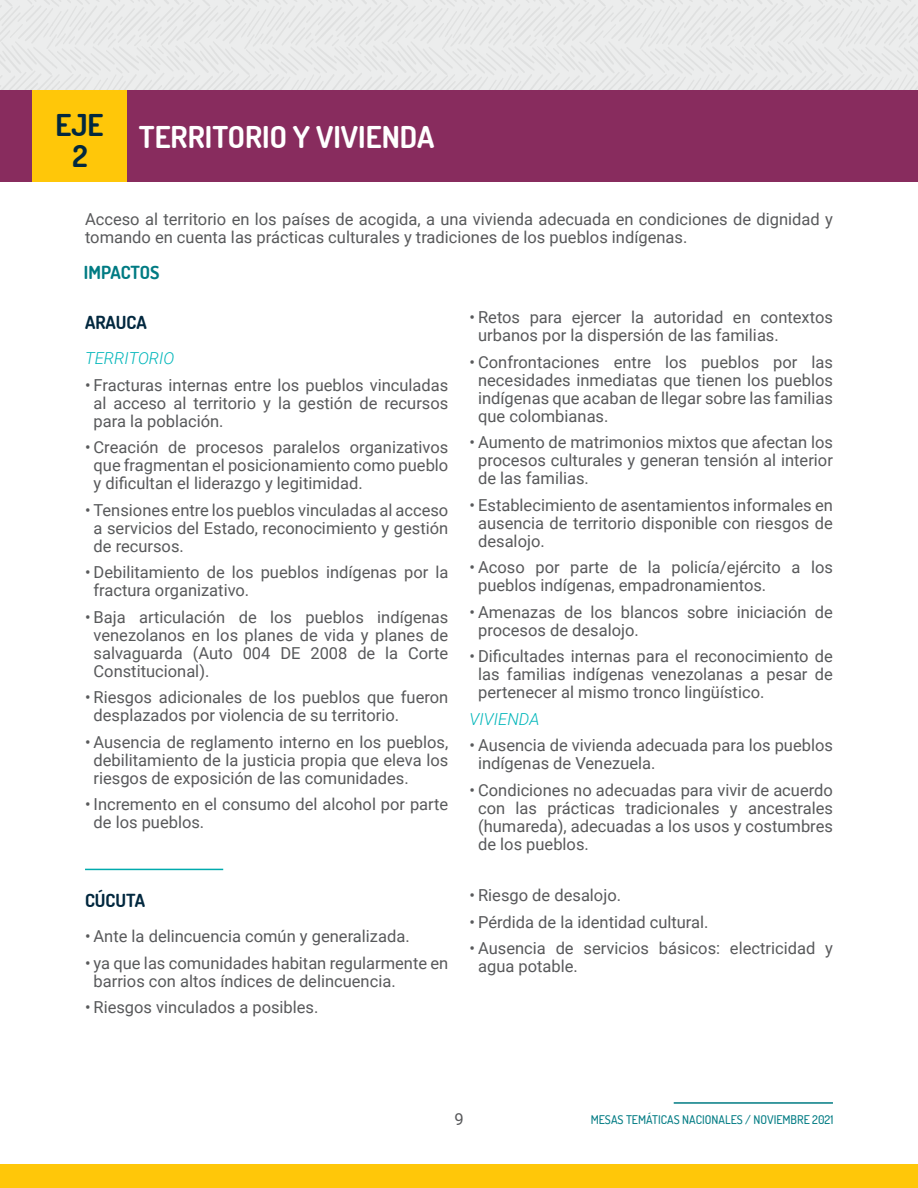
<style>
.page{position:relative;width:918px;height:1188px;background:#fff}
.page>*{position:absolute;margin:0;border:0;box-sizing:border-box;transform-origin:0 0}
.t1{font:700 30px "Dosis";color:#fff}
.t2{font:700 30px/31.3px "Dosis";color:#02283f;text-align:center}
.t3{font:700 18px "Dosis";color:#02283f}
.t4{font:700 18px "Dosis";color:#007b83}
.t5{font:16.5px/18px "Roboto";color:#58595b;text-align:justify}
.t6{font:italic 300 16.5px "Roboto";color:#00b6ba}
.t7{font:500 12px "Dosis";color:#007b83}
</style>
<div class="page">
<div style="left:0;top:0;width:918px;height:92px;background:#eceded"></div>
<hr style="left:674px;top:1102px;width:159px;height:2px;background:#007b83">
<div style="left:0;top:1165px;width:918px;height:23px;background:#ffc709"></div>
<div style="left:0;top:90px;width:918px;height:91px;background:#882c5e"></div>
<div style="left:33px;top:90px;width:94px;height:91px;background:#ffc709"></div>
<hr style="left:85px;top:869px;width:138px;height:1px;background:#00aaad">
<h1 class="t2" style="left:55px;top:109px;width:50px">EJE<br>2</h1>
<h1 class="t1" style="left:139px;top:117px;width:297px">TERRITORIO Y VIVIENDA</h1>
<p class="t5" style="left:85px;top:209px;width:749px">Acceso al territorio en los países de acogida, a una vivienda adecuada en condiciones de dignidad y tomando en cuenta las prácticas culturales y tradiciones de los pueblos indígenas.</p>
<p class="t4" style="left:84px;top:260px;width:77px">IMPACTOS</p>
<p class="t3" style="left:85px;top:311px;width:63px">ARAUCA</p>
<p class="t6" style="left:85px;top:347px;width:91px">TERRITORIO</p>
<p class="t5" style="left:94px;top:375px;width:356px;text-indent:-8px">• Fracturas internas entre los pueblos vinculadas al acceso al territorio y la gestión de recursos para la población.</p>
<p class="t5" style="left:94px;top:438px;width:356px;text-indent:-8px">• Creación de procesos paralelos organizativos que fragmentan el posicionamiento como pueblo y dificultan el liderazgo y legitimidad.</p>
<p class="t5" style="left:94px;top:500px;width:356px;text-indent:-8px">• Tensiones entre los pueblos vinculadas al acceso a servicios del Estado, reconocimiento y gestión de recursos.</p>
<p class="t5" style="left:94px;top:563px;width:356px;text-indent:-8px">• Debilitamiento de los pueblos indígenas por la fractura organizativo.</p>
<p class="t5" style="left:94px;top:607px;width:356px;text-indent:-8px">• Baja articulación de los pueblos indígenas venezolanos en los planes de vida y planes de salvaguarda (Auto 004 DE 2008 de la Corte Constitucional).</p>
<p class="t5" style="left:94px;top:688px;width:356px;text-indent:-8px">• Riesgos adicionales de los pueblos que fueron desplazados por violencia de su territorio.</p>
<p class="t5" style="left:94px;top:732px;width:356px;text-indent:-8px">• Ausencia de reglamento interno en los pueblos, debilitamiento de la justicia propia que eleva los riesgos de exposición de las comunidades.</p>
<p class="t5" style="left:94px;top:795px;width:356px;text-indent:-8px">• Incremento en el consumo del alcohol por parte de los pueblos.</p>
<p class="t3" style="left:85px;top:889px;width:61px">CÚCUTA</p>
<p class="t5" style="left:85px;top:927px;width:326px">• Ante la delincuencia común y generalizada.</p>
<p class="t5" style="left:94px;top:953px;width:356px;text-indent:-8px">• ya que las comunidades habitan regularmente en barrios con altos índices de delincuencia.</p>
<p class="t5" style="left:85px;top:998px;width:235px">• Riesgos vinculados a posibles.</p>
<p class="t5" style="left:478px;top:308px;width:356px;text-indent:-8px">• Retos para ejercer la autoridad en contextos urbanos por la dispersión de las familias.</p>
<p class="t5" style="left:478px;top:352px;width:356px;text-indent:-8px">• Confrontaciones entre los pueblos por las necesidades inmediatas que tienen los pueblos indígenas que acaban de llegar sobre las familias que colombianas.</p>
<p class="t5" style="left:478px;top:433px;width:356px;text-indent:-8px">• Aumento de matrimonios mixtos que afectan los procesos culturales y generan tensión al interior de las familias.</p>
<p class="t5" style="left:478px;top:495px;width:356px;text-indent:-8px">• Establecimiento de asentamientos informales en ausencia de territorio disponible con riesgos de desalojo.</p>
<p class="t5" style="left:478px;top:558px;width:356px;text-indent:-8px">• Acoso por parte de la policía/ejército a los pueblos indígenas, empadronamientos.</p>
<p class="t5" style="left:478px;top:602px;width:356px;text-indent:-8px">• Amenazas de los blancos sobre iniciación de procesos de desalojo.</p>
<p class="t5" style="left:478px;top:647px;width:356px;text-indent:-8px">• Dificultades internas para el reconocimiento de las familias indígenas venezolanas a pesar de pertenecer al mismo tronco lingüístico.</p>
<p class="t6" style="left:470px;top:707px;width:71px">VIVIENDA</p>
<p class="t5" style="left:478px;top:736px;width:356px;text-indent:-8px">• Ausencia de vivienda adecuada para los pueblos indígenas de Venezuela.</p>
<p class="t5" style="left:478px;top:780px;width:356px;text-indent:-8px">• Condiciones no adecuadas para vivir de acuerdo con las prácticas tradicionales y ancestrales (humareda), adecuadas a los usos y costumbres de los pueblos.</p>
<p class="t5" style="left:470px;top:886px;width:153px">• Riesgo de desalojo.</p>
<p class="t5" style="left:470px;top:912px;width:240px">• Pérdida de la identidad cultural.</p>
<p class="t5" style="left:478px;top:939px;width:356px;text-indent:-8px">• Ausencia de servicios básicos: electricidad y agua potable.</p>
<p class="t5" style="left:454px;top:1109px;width:11px">9</p>
<p class="t7" style="left:591px;top:1112px;width:244px">MESAS TEMÁTICAS NACIONALES / NOVIEMBRE 2021</p>
</div>
